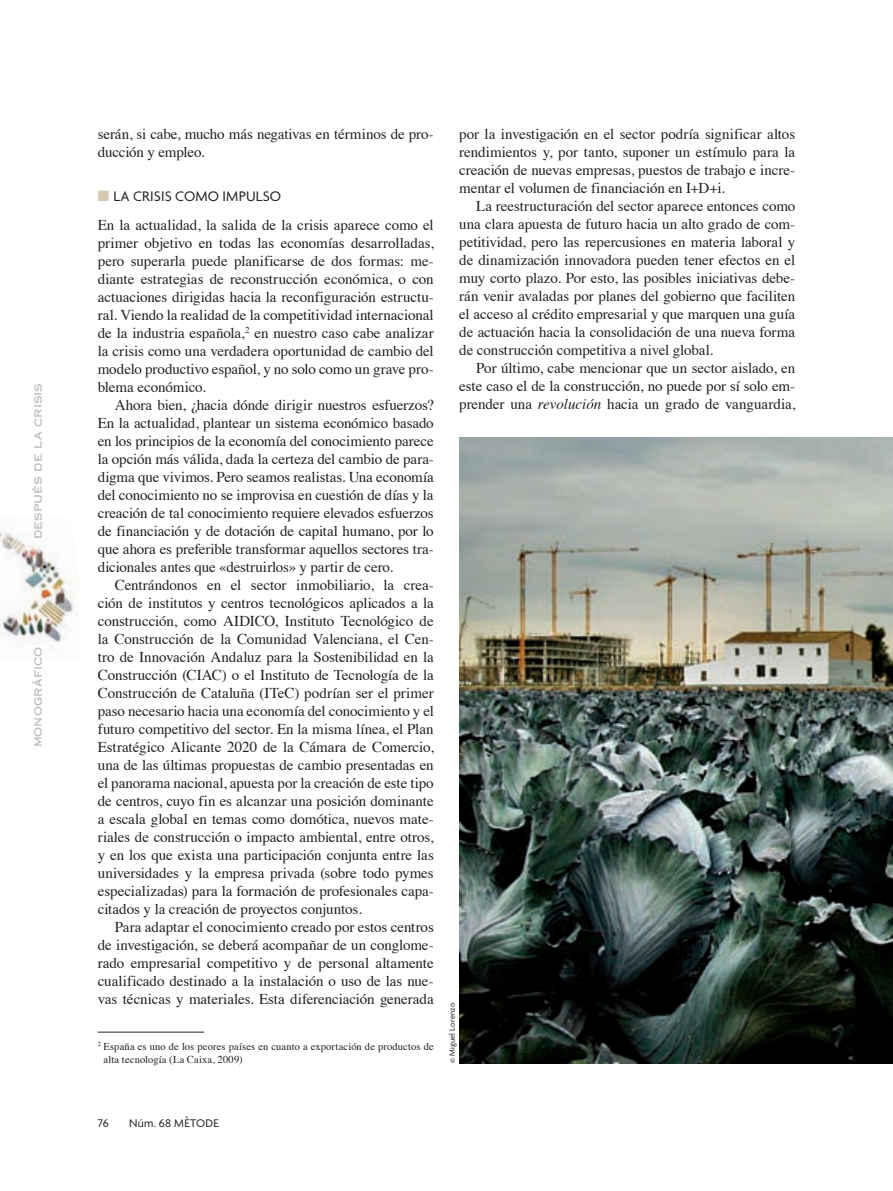
<style>
.page{position:relative;width:893px;height:1191px;background:#fff}
.page>*{position:absolute;margin:0;border:0;box-sizing:border-box;transform-origin:0 0}
.t1{font:15px/18px "Times";letter-spacing:-.005em;color:#231f20;text-align:justify}
.t2{font:15px "Agenda";letter-spacing:.005em;color:#231f20}
.t3{font:12px "Copperplate Thirty One AB";letter-spacing:.005em;color:#bcbdc0}
.t4{font:12px "Agenda";letter-spacing:.02em;color:#231f20}
.t5{font:10.5px/13.5px "Times";letter-spacing:.015em;color:#231f20}
.t6{font:8.25px "Agenda";letter-spacing:.02em;color:#231f20}
.s1{color:#d4c8b2}
.s2{font-style:italic}
</style>
<div class="page">
<img style="left:0;top:527px;width:74px;height:119px">
<hr style="left:98px;top:1031px;width:106px;height:1px;background:#231f20">
<img style="left:459px;top:437px;width:434px;height:626px">
<p class="t3" style="left:31px;top:539px;width:158px;rotate:-90deg">después de la crisis</p>
<p class="t3" style="left:31px;top:747px;width:102px;rotate:-90deg">monográfico</p>
<p class="t1" style="left:98px;top:127px;width:337px">serán, si cabe, mucho más negativas en términos de pro&shy;ducción y empleo.</p>
<p class="t2" style="left:98px;top:190px;width:185px"><span class="s1">■</span> LA CRISIS COMO IMPULSO</p>
<p class="t1" style="left:98px;top:217px;width:337px">En la actualidad, la salida de la crisis aparece como el primer objetivo en todas las economías desarrolladas, pero superarla puede planificarse de dos formas: me&shy;diante estrategias de reconstrucción económica, o con actuaciones dirigidas hacia la reconfiguración estructu&shy;ral. Viendo la realidad de la competitividad internacional de la industria española,<sup>2</sup> en nuestro caso cabe analizar la crisis como una verdadera oportunidad de cambio del modelo productivo español, y no solo como un grave pro&shy;blema económico.</p>
<p class="t1" style="left:98px;top:397px;width:338px;text-indent:17px">Ahora bien, ¿hacia dónde dirigir nuestros esfuerzos?<br>En la actualidad, plantear un sistema económico basado en los principios de la economía del conocimiento parece la opción más válida, dada la certeza del cambio de para&shy;digma que vivimos. Pero seamos realistas. Una economía del conocimiento no se improvisa en cuestión de días y la creación de tal conocimiento requiere elevados esfuerzos de financiación y de dotación de capital humano, por lo que ahora es preferible transformar aquellos sectores tra&shy;dicionales antes que «destruirlos» y partir de cero.</p>
<p class="t1" style="left:98px;top:577px;width:338px;text-indent:17px">Centrándonos en el sector inmobiliario, la crea&shy;ción de institutos y centros tecnológicos aplicados a la construcción, como AIDICO, Instituto Tecnológico de la Construcción de la Comunidad Valenciana, el Cen&shy;tro de Innovación Andaluz para la Sostenibilidad en la Construcción (CIAC) o el Instituto de Tecnología de la Construcción de Cataluña (ITeC) podrían ser el primer paso necesario hacia una economía del conocimiento y el futuro competitivo del sector. En la misma línea, el Plan Estratégico Alicante 2020 de la Cámara de Comercio, una de las últimas propuestas de cambio presentadas en el panorama nacional, apuesta por la creación de este tipo de centros, cuyo fin es alcanzar una posición dominante a escala global en temas como domótica, nuevos mate&shy;riales de construcción o impacto ambiental, entre otros, y en los que exista una participación conjunta entre las universidades y la empresa privada (sobre todo pymes especializadas) para la formación de profesionales capa&shy;citados y la creación de proyectos conjuntos.</p>
<p class="t1" style="left:98px;top:919px;width:338px;text-indent:17px">Para adaptar el conocimiento creado por estos centros de investigación, se deberá acompañar de un conglome&shy;rado empresarial competitivo y de personal altamente cualificado destinado a la instalación o uso de las nue&shy;vas técnicas y materiales. Esta diferenciación generada</p>
<p class="t5" style="left:104px;top:1040px;width:332px;text-indent:-6px"><sup>2</sup> España es uno de los peores países en cuanto a exportación de productos de alta tecnología (La Caixa, 2009)</p>
<p class="t1" style="left:459px;top:127px;width:337px">por la investigación en el sector podría significar altos rendimientos y, por tanto, suponer un estímulo para la creación de nuevas empresas, puestos de trabajo e incre&shy;mentar el volumen de financiación en I+D+i.</p>
<p class="t1" style="left:459px;top:199px;width:338px;text-indent:17px">La reestructuración del sector aparece entonces como una clara apuesta de futuro hacia un alto grado de com&shy;petitividad, pero las repercusiones en materia laboral y de dinamización innovadora pueden tener efectos en el muy corto plazo. Por esto, las posibles iniciativas debe&shy;rán venir avaladas por planes del gobierno que faciliten el acceso al crédito empresarial y que marquen una guía de actuación hacia la consolidación de una nueva forma de construcción competitiva a nivel global.</p>
<p class="t1" style="left:459px;top:361px;width:337px;text-indent:17px">Por último, cabe mencionar que un sector aislado, en este caso el de la construcción, no puede por sí solo em&shy;prender una <span class="s2">revolución</span> hacia un grado de vanguardia,</p>
<p class="t6" style="left:449px;top:1062px;width:61px;rotate:-90deg">© Miguel Lorenzo</p>
<p class="t4" style="left:98px;top:1118px;width:12px">76</p>
<p class="t4" style="left:129px;top:1118px;width:91px">Núm. 68 MÈTODE</p>
</div>
